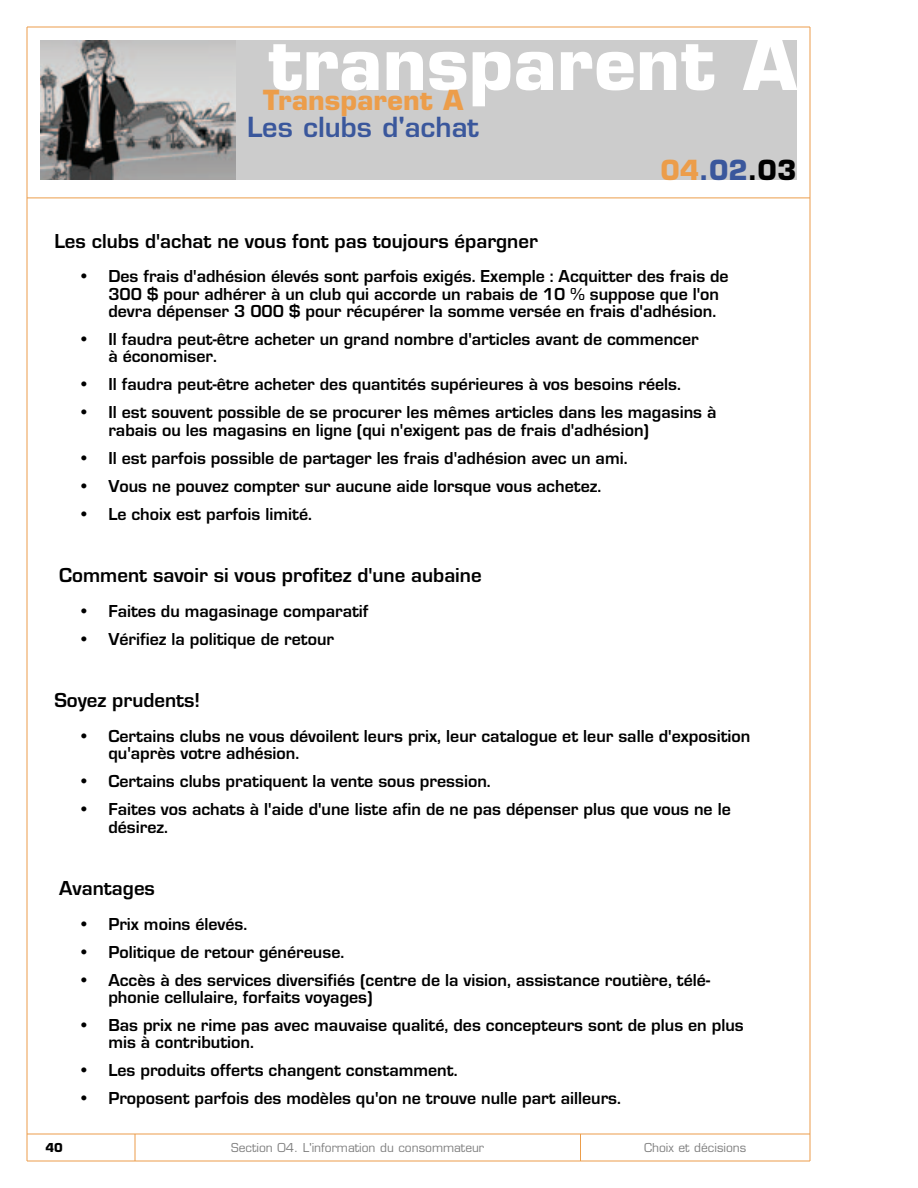
<style>
.page{position:relative;width:918px;height:1188px;background:#fff}
.page>*{position:absolute;margin:0;border:0;box-sizing:border-box;transform-origin:0 0}
.t1{font:700 72px "Eurostile";color:#fff}
.t2{font:600 27px "Eurostile";color:#3a579c}
.t3{font:700 27px "Eurostile";color:#ec9d4a}
.t4{font:700 27px "Eurostile";color:#3a579c}
.t5{font:700 21px "Eurostile";color:#000}
.t6{font:700 18px/17.2px "Eurostile";color:#000}
.t7{font:12px "Eurostile";color:#808080}
.t8{font:700 12px "Eurostile";color:#000}
.s1{color:#ec9d4a}
.s2{color:#000}
</style>
<div class="page">
<hr style="left:27px;top:27px;width:783px;height:1px;background:#ec9d4a">
<hr style="left:27px;top:1161px;width:783px;height:1px;background:#ec9d4a">
<hr style="left:27px;top:27px;width:1px;height:1134px;background:#ec9d4a">
<hr style="left:810px;top:27px;width:1px;height:1134px;background:#ec9d4a">
<hr style="left:27px;top:1134px;width:783px;height:1px;background:#ec9d4a">
<svg style="left:135px;top:1134px;width:1px;height:27px"></svg>
<svg style="left:580px;top:1135px;width:1px;height:26px"></svg>
<img style="left:40px;top:40px;width:196px;height:140px">
<div style="left:236px;top:40px;width:560px;height:140px;background:#ccc"></div>
<hr style="left:27px;top:198px;width:783px;height:1px;background:#ec9d4a">
<h1 class="t1" style="left:268px;top:36px;width:530px">transparent A</h1>
<h2 class="t2" style="left:247px;top:117px;width:233px">Les clubs d'achat</h2>
<h2 class="t4" style="left:660px;top:160px;width:138px"><span class="s1">04</span>.02<span class="s2">.03</span></h2>
<h2 class="t3" style="left:263px;top:90px;width:202px">Transparent A</h2>
<p class="t5" style="left:54px;top:234px;width:485px">Les clubs d'achat ne vous font pas toujours épargner</p>
<p class="t6" style="left:108px;top:270px;width:622px;text-indent:-27px">• Des frais d'adhésion élevés sont parfois exigés. Exemple : Acquitter des frais de<br>300 $ pour adhérer à un club qui accorde un rabais de 10 % suppose que l'on devra dépenser 3 000 $ pour récupérer la somme versée en frais d'adhésion.</p>
<p class="t6" style="left:108px;top:332px;width:592px;text-indent:-27px">• Il faudra peut-être acheter un grand nombre d'articles avant de commencer à économiser.</p>
<p class="t6" style="left:81px;top:378px;width:601px">• Il faudra peut-être acheter des quantités supérieures à vos besoins réels.</p>
<p class="t6" style="left:108px;top:406px;width:610px;text-indent:-27px">• Il est souvent possible de se procurer les mêmes articles dans les magasins à rabais ou les magasins en ligne (qui n'exigent pas de frais d'adhésion)</p>
<p class="t6" style="left:81px;top:451px;width:548px">• Il est parfois possible de partager les frais d'adhésion avec un ami.</p>
<p class="t6" style="left:81px;top:479px;width:521px">• Vous ne pouvez compter sur aucune aide lorsque vous achetez.</p>
<p class="t6" style="left:81px;top:507px;width:232px">• Le choix est parfois limité.</p>
<p class="t5" style="left:59px;top:568px;width:424px">Comment savoir si vous profitez d'une aubaine</p>
<p class="t6" style="left:81px;top:604px;width:289px">• Faites du magasinage comparatif</p>
<p class="t6" style="left:81px;top:632px;width:254px">• Vérifiez la politique de retour</p>
<p class="t5" style="left:54px;top:693px;width:148px">Soyez prudents!</p>
<p class="t6" style="left:108px;top:729px;width:644px;text-indent:-27px">• Certains clubs ne vous dévoilent leurs prix, leur catalogue et leur salle d'exposition qu'après votre adhésion.</p>
<p class="t6" style="left:81px;top:774px;width:411px">• Certains clubs pratiquent la vente sous pression.</p>
<p class="t6" style="left:108px;top:803px;width:624px;text-indent:-27px">• Faites vos achats à l'aide d'une liste afin de ne pas dépenser plus que vous ne le désirez.</p>
<p class="t5" style="left:59px;top:881px;width:97px">Avantages</p>
<p class="t6" style="left:81px;top:917px;width:167px">• Prix moins élevés.</p>
<p class="t6" style="left:81px;top:945px;width:264px">• Politique de retour généreuse.</p>
<p class="t6" style="left:108px;top:973px;width:603px;text-indent:-27px">• Accès à des services diversifiés (centre de la vision, assistance routière, télé&shy;phonie cellulaire, forfaits voyages)</p>
<p class="t6" style="left:108px;top:1018px;width:637px;text-indent:-27px">• Bas prix ne rime pas avec mauvaise qualité, des concepteurs sont de plus en plus mis à contribution.</p>
<p class="t6" style="left:81px;top:1064px;width:378px">• Les produits offerts changent constamment.</p>
<p class="t6" style="left:81px;top:1092px;width:541px">• Proposent parfois des modèles qu'on ne trouve nulle part ailleurs.</p>
<p class="t8" style="left:46px;top:1143px;width:19px">40</p>
<p class="t7" style="left:231px;top:1143px;width:254px">Section 04. L'information du consommateur</p>
<p class="t7" style="left:644px;top:1143px;width:104px">Choix et décisions</p>
</div>
